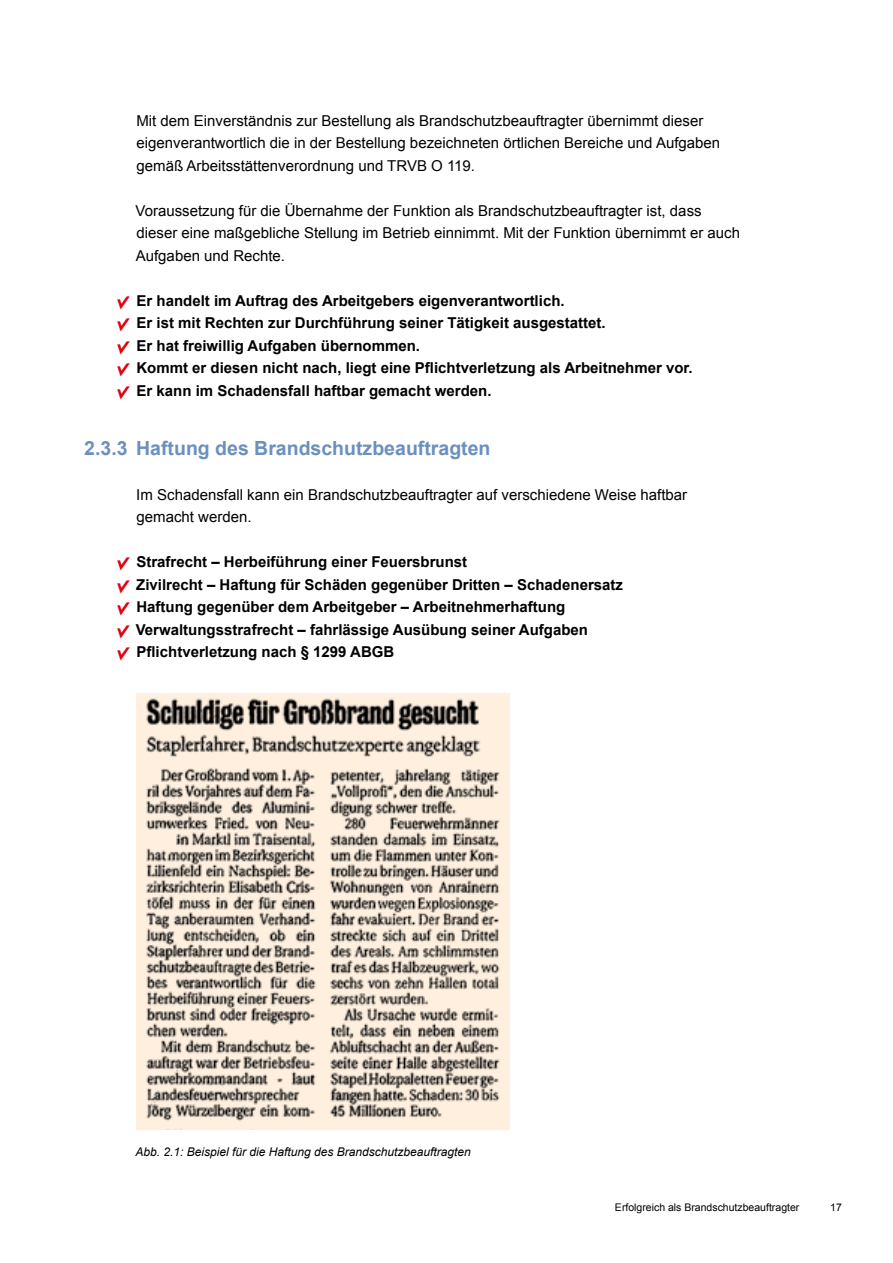
<style>
.page{position:relative;width:893px;height:1263px;background:#fff}
.page>*{position:absolute;margin:0;border:0;box-sizing:border-box;transform-origin:0 0}
.t1{font:700 19.5px "Arial";color:#6b90be}
.t2{font:700 15px "Arial";color:#000}
.t3{font:15px/22.5px "Arial";color:#000}
.t4{font:italic 12px "Arial";color:#000}
.t5{font:10.5px "Arial";color:#000}
.s1{font-family:"TUEV";font-weight:400;font-size:12px;color:#e3000f}
</style>
<div class="page">
<img style="left:136px;top:693px;width:374px;height:436px">
<p class="t3" style="left:136px;top:109px;width:585px">Mit dem Einverständnis zur Bestellung als Brandschutzbeauftragter übernimmt dieser eigenverantwortlich die in der Bestellung bezeichneten örtlichen Bereiche und Aufgaben gemäß Arbeitsstättenverordnung und TRVB O 119.</p>
<p class="t3" style="left:136px;top:199px;width:606px">Voraussetzung für die Übernahme der Funktion als Brandschutzbeauftragter ist, dass dieser eine maßgebliche Stellung im Betrieb einnimmt. Mit der Funktion übernimmt er auch<br>Aufgaben und Rechte.</p>
<p class="t2" style="left:117px;top:291px;width:449px"><span class="s1">•</span> Er handelt im Auftrag des Arbeitgebers eigenverantwortlich.</p>
<p class="t2" style="left:117px;top:313px;width:490px"><span class="s1">•</span> Er ist mit Rechten zur Durchführung seiner Tätigkeit ausgestattet.</p>
<p class="t2" style="left:117px;top:336px;width:305px"><span class="s1">•</span> Er hat freiwillig Aufgaben übernommen.</p>
<p class="t2" style="left:117px;top:358px;width:577px"><span class="s1">•</span> Kommt er diesen nicht nach, liegt eine Pflichtverletzung als Arbeitnehmer vor.</p>
<p class="t2" style="left:117px;top:381px;width:376px"><span class="s1">•</span> Er kann im Schadensfall haftbar gemacht werden.</p>
<h1 class="t1" style="left:84px;top:435px;width:408px">2.3.3 Haftung des Brandschutzbeauftragten</h1>
<p class="t3" style="left:136px;top:483px;width:552px">Im Schadensfall kann ein Brandschutzbeauftragter auf verschiedene Weise haftbar gemacht werden.</p>
<p class="t2" style="left:117px;top:552px;width:352px"><span class="s1">•</span> Strafrecht – Herbeiführung einer Feuersbrunst</p>
<p class="t2" style="left:117px;top:575px;width:507px"><span class="s1">•</span> Zivilrecht – Haftung für Schäden gegenüber Dritten – Schadenersatz</p>
<p class="t2" style="left:117px;top:597px;width:450px"><span class="s1">•</span> Haftung gegenüber dem Arbeitgeber – Arbeitnehmerhaftung</p>
<p class="t2" style="left:117px;top:620px;width:473px"><span class="s1">•</span> Verwaltungsstrafrecht – fahrlässige Ausübung seiner Aufgaben</p>
<p class="t2" style="left:117px;top:642px;width:279px"><span class="s1">•</span> Pflichtverletzung nach § 1299 ABGB</p>
<p class="t4" style="left:135px;top:1144px;width:337px">Abb. 2.1: Beispiel für die Haftung des Brandschutzbeauftragten</p>
<p class="t5" style="left:615px;top:1200px;width:186px">Erfolgreich als Brandschutzbeauftragter</p>
<p class="t5" style="left:830px;top:1200px;width:13px">17</p>
</div>
